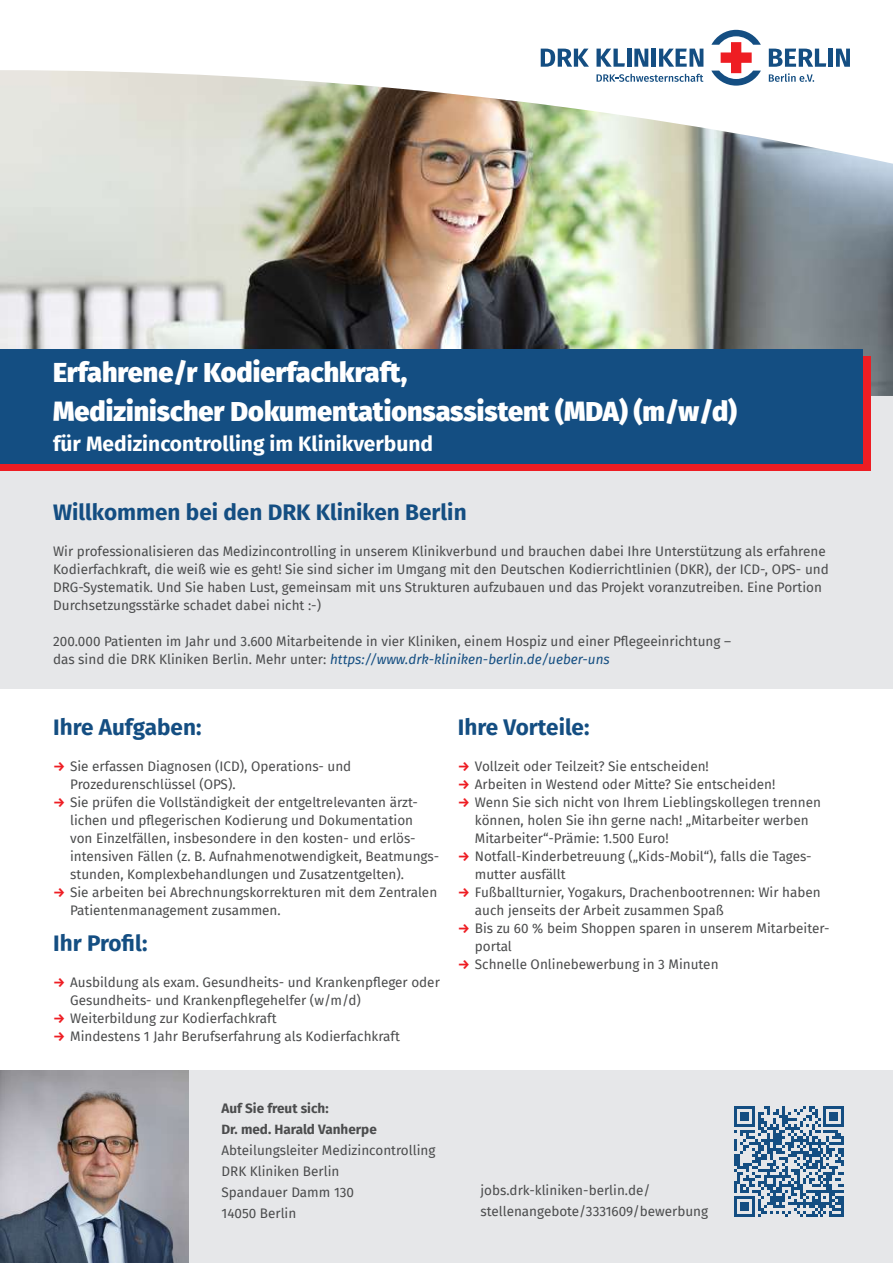
<style>
.page{position:relative;width:893px;height:1263px;background:#fff}
.page>*{position:absolute;margin:0;border:0;box-sizing:border-box;transform-origin:0 0}
.t1{font:900 27px/39px "Fira Sans";color:#fff}
.t2{font:700 22.5px "Fira Sans";color:#144e82}
.t3{font:700 21px "Fira Sans";color:#fff}
.t4{font:13.5px/18px "Fira Sans";color:#4b4c4d}
.t5{font:700 13.5px/21px "Fira Sans";color:#4b4c4d}
.s1{font-style:italic;color:#144e82}
.s2{font-weight:700;color:#ee1d23}
</style>
<div class="page">
<img style="left:0;top:70px;width:893px;height:326px">
<div style="left:0;top:396px;width:893px;height:293px;background:#e6e7e9"></div>
<div style="left:0;top:1071px;width:893px;height:192px;background:#e6e7e9"></div>
<img style="left:0;top:1071px;width:189px;height:192px">
<svg style="left:769px;top:49px;width:57px;height:18px"></svg>
<hr style="left:829px;top:49px;width:4px;height:18px;background:#144e82">
<svg style="left:836px;top:49px;width:14px;height:18px"></svg>
<hr style="left:627px;top:49px;width:4px;height:18px;background:#144e82">
<div style="left:651px;top:49px;width:5px;height:18px;background:#144e82"></div>
<svg style="left:596px;top:49px;width:29px;height:18px"></svg>
<svg style="left:541px;top:49px;width:48px;height:18px"></svg>
<svg style="left:659px;top:49px;width:44px;height:18px"></svg>
<svg style="left:634px;top:49px;width:14px;height:18px"></svg>
<svg style="left:769px;top:73px;width:45px;height:9px"></svg>
<svg style="left:596px;top:74px;width:107px;height:8px"></svg>
<svg style="left:711px;top:30px;width:50px;height:56px"></svg>
<svg style="left:734px;top:1106px;width:110px;height:110px"></svg>
<hr style="left:841px;top:1196px;width:3px;height:20px;background:#144e82">
<div style="left:0;top:357px;width:870px;height:114px;background:#ee1d23"></div>
<div style="left:0;top:349px;width:863px;height:114px;background:#144e82"></div>
<h1 class="t1" style="left:53px;top:350px;width:685px">Erfahrene/r Kodierfachkraft,<br>Medizinischer Dokumentationsassistent (MDA) (m/w/d)</h1>
<h3 class="t3" style="left:53px;top:426px;width:382px">für Medizincontrolling im Klinikverbund</h3>
<h2 class="t2" style="left:53px;top:494px;width:415px">Willkommen bei den DRK Kliniken Berlin</h2>
<p class="t4" style="left:53px;top:542px;width:777px">Wir professionalisieren das Medizincontrolling in unserem Klinikverbund und brauchen dabei Ihre Unterstützung als erfahrene Kodierfachkraft, die weiß wie es geht! Sie sind sicher im Umgang mit den Deutschen Kodierrichtlinien (DKR), der ICD-, OPS- und DRG-Systematik. Und Sie haben Lust, gemeinsam mit uns Strukturen aufzubauen und das Projekt voranzutreiben. Eine Portion Durchsetzungsstärke schadet dabei nicht :-)</p>
<p class="t4" style="left:53px;top:632px;width:679px">200.000 Patienten im Jahr und 3.600 Mitarbeitende in vier Kliniken, einem Hospiz und einer Pflegeeinrichtung – das sind die DRK Kliniken Berlin. Mehr unter: <span class="s1">https://www.drk-kliniken-berlin.de/ueber-uns</span></p>
<h2 class="t2" style="left:53px;top:708px;width:150px">Ihre Aufgaben:</h2>
<p class="t4" style="left:70px;top:757px;width:283px;text-indent:-17px"><span class="s2">→</span> Sie erfassen Diagnosen (ICD), Operations- und<br>Prozedurenschlüssel (OPS).</p>
<p class="t4" style="left:70px;top:793px;width:370px;text-indent:-17px"><span class="s2">→</span> Sie prüfen die Vollständigkeit der entgeltrelevanten ärzt&shy;lichen und pflegerischen Kodierung und Dokumentation<br>von Einzelfällen, insbesondere in den kosten- und erlös&shy;intensiven Fällen (z. B. Aufnahmenotwendigkeit, Beatmungs&shy;stunden, Komplexbehandlungen und Zusatzentgelten).</p>
<p class="t4" style="left:70px;top:883px;width:369px;text-indent:-17px"><span class="s2">→</span> Sie arbeiten bei Abrechnungskorrekturen mit dem Zentralen<br>Patientenmanagement zusammen.</p>
<h2 class="t2" style="left:53px;top:924px;width:96px">Ihr Profil:</h2>
<p class="t4" style="left:70px;top:973px;width:371px;text-indent:-17px"><span class="s2">→</span> Ausbildung als exam. Gesundheits- und Krankenpfleger oder<br>Gesundheits- und Krankenpflegehelfer (w/m/d)</p>
<p class="t4" style="left:53px;top:1009px;width:225px"><span class="s2">→</span> Weiterbildung zur Kodierfachkraft</p>
<p class="t4" style="left:53px;top:1027px;width:348px"><span class="s2">→</span> Mindestens 1 Jahr Berufserfahrung als Kodierfachkraft</p>
<h2 class="t2" style="left:458px;top:708px;width:133px">Ihre Vorteile:</h2>
<p class="t4" style="left:458px;top:757px;width:253px"><span class="s2">→</span> Vollzeit oder Teilzeit? Sie entscheiden!</p>
<p class="t4" style="left:458px;top:775px;width:319px"><span class="s2">→</span> Arbeiten in Westend oder Mitte? Sie entscheiden!</p>
<p class="t4" style="left:475px;top:793px;width:348px;text-indent:-17px"><span class="s2">→</span> Wenn Sie sich nicht von Ihrem Lieblingskollegen trennen können, holen Sie ihn gerne nach! „Mitarbeiter werben<br>Mitarbeiter“-Prämie: 1.500 Euro!</p>
<p class="t4" style="left:475px;top:847px;width:338px;text-indent:-17px"><span class="s2">→</span> Notfall-Kinderbetreuung („Kids-Mobil“), falls die Tages&shy;mutter ausfällt</p>
<p class="t4" style="left:475px;top:883px;width:347px;text-indent:-17px"><span class="s2">→</span> Fußballturnier, Yogakurs, Drachenbootrennen: Wir haben auch jenseits der Arbeit zusammen Spaß</p>
<p class="t4" style="left:475px;top:919px;width:356px;text-indent:-17px"><span class="s2">→</span> Bis zu 60 % beim Shoppen sparen in unserem Mitarbeiter&shy;portal</p>
<p class="t4" style="left:458px;top:955px;width:262px"><span class="s2">→</span> Schnelle Onlinebewerbung in 3 Minuten</p>
<p class="t5" style="left:221px;top:1097px;width:157px">Auf Sie freut sich:<br>Dr. med. Harald Vanherpe</p>
<p class="t4" style="left:221px;top:1140px;width:215px;line-height:21px">Abteilungsleiter Medizincontrolling<br>DRK Kliniken Berlin<br>Spandauer Damm 130<br>14050 Berlin</p>
<p class="t4" style="left:480px;top:1179px;width:229px;line-height:21px">jobs.drk-kliniken-berlin.de/ stellenangebote/3331609/bewerbung</p>
</div>
